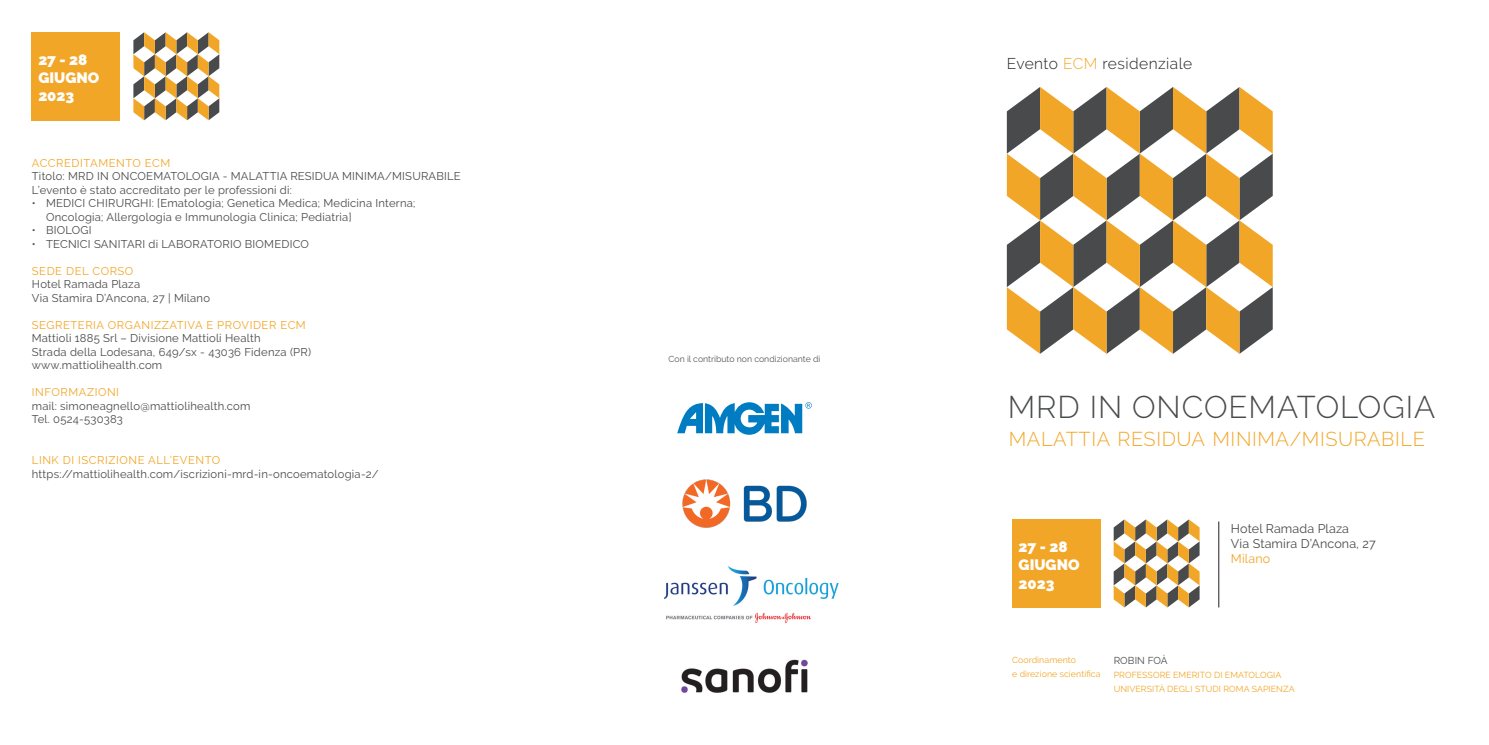
<style>
.page{position:relative;width:1489px;height:745px;background:#fff}
.page>*{position:absolute;margin:0;border:0;box-sizing:border-box;transform-origin:0 0}
.t1{font:300 31.25px "Raleway";letter-spacing:.03em;color:#494a4b}
.t2{font:300 20px "Raleway";letter-spacing:.03em;color:#f2a627}
.t3{font:300 15.5px "Raleway";letter-spacing:.03em;color:#231f20}
.t4{font:900 15px "Raleway";color:#fff}
.t5{font:12.5px "Raleway";letter-spacing:.01em;color:#494a4b}
.t6{font:12.5px "Raleway";letter-spacing:.01em;color:#f2a627}
.t7{font:11.25px/13.5px "Raleway";letter-spacing:.02em;color:#494a4b}
.t8{font:11.25px "Raleway";letter-spacing:.05em;color:#f2a627}
.t9{font:10px "Raleway";letter-spacing:.01em;color:#494a4b}
.t10{font:8.75px "Raleway";letter-spacing:.01em;color:#f2a627}
.t11{font:8.75px "Raleway";color:#57585a}
.s1{color:#f2a627}
</style>
<div class="page">
<div style="left:1012px;top:519px;width:88px;height:88px;background:#f2a627"></div>
<hr style="left:1218px;top:521px;width:1px;height:86px;background:#231f20">
<svg style="left:1113px;top:519px;width:86px;height:88px"></svg>
<svg style="left:1006px;top:87px;width:266px;height:266px"></svg>
<div style="left:32px;top:32px;width:88px;height:88px;background:#f2a627"></div>
<svg style="left:133px;top:32px;width:86px;height:88px"></svg>
<svg style="left:677px;top:402px;width:134px;height:32px"></svg>
<img style="left:682px;top:479px;width:125px;height:49px">
<img style="left:681px;top:659px;width:126px;height:32px">
<img style="left:664px;top:566px;width:174px;height:58px">
<p class="t4" style="left:38px;top:51px;width:50px">27 - 28</p>
<p class="t4" style="left:38px;top:69px;width:62px">GIUGNO</p>
<p class="t4" style="left:38px;top:87px;width:37px">2023</p>
<p class="t8" style="left:32px;top:156px;width:140px">ACCREDITAMENTO ECM</p>
<p class="t7" style="left:32px;top:169px;width:430px">Titolo: MRD IN ONCOEMATOLOGIA - MALATTIA RESIDUA MINIMA/MISURABILE</p>
<p class="t7" style="left:32px;top:183px;width:261px">L’evento è stato accreditato per le professioni di:</p>
<p class="t7" style="left:46px;top:196px;width:371px;text-indent:-14px">• MEDICI CHIRURGHI: [Ematologia; Genetica Medica; Medicina Interna;<br>Oncologia; Allergologia e Immunologia Clinica; Pediatria]</p>
<p class="t7" style="left:32px;top:223px;width:61px">• BIOLOGI</p>
<p class="t7" style="left:32px;top:237px;width:278px">• TECNICI SANITARI di LABORATORIO BIOMEDICO</p>
<p class="t8" style="left:32px;top:264px;width:103px">SEDE DEL CORSO</p>
<p class="t7" style="left:32px;top:277px;width:110px">Hotel Ramada Plaza</p>
<p class="t7" style="left:32px;top:291px;width:180px">Via Stamira D’Ancona, 27 | Milano</p>
<p class="t8" style="left:32px;top:318px;width:275px">SEGRETERIA ORGANIZZATIVA E PROVIDER ECM</p>
<p class="t7" style="left:32px;top:331px;width:230px">Mattioli 1885 Srl – Divisione Mattioli Health</p>
<p class="t7" style="left:32px;top:345px;width:281px">Strada della Lodesana, 649/sx - 43036 Fidenza (PR)</p>
<p class="t7" style="left:32px;top:358px;width:132px">www.mattiolihealth.com</p>
<p class="t8" style="left:32px;top:385px;width:89px">INFORMAZIONI</p>
<p class="t7" style="left:32px;top:399px;width:220px">mail: simoneagnello@mattiolihealth.com</p>
<p class="t7" style="left:32px;top:412px;width:92px">Tel. 0524-530383</p>
<p class="t8" style="left:32px;top:453px;width:190px">LINK DI ISCRIZIONE ALL’EVENTO</p>
<p class="t7" style="left:32px;top:466px;width:348px">https://mattiolihealth.com/iscrizioni-mrd-in-oncoematologia-2/</p>
<p class="t11" style="left:668px;top:353px;width:153px">Con il contributo non condizionante di</p>
<p class="t3" style="left:1006px;top:54px;width:187px">Evento <span class="s1">ECM</span> residenziale</p>
<p class="t1" style="left:1007px;top:388px;width:429px">MRD IN ONCOEMATOLOGIA</p>
<p class="t2" style="left:1008px;top:426px;width:417px">MALATTIA RESIDUA MINIMA/MISURABILE</p>
<p class="t4" style="left:1018px;top:538px;width:50px">27 - 28</p>
<p class="t4" style="left:1018px;top:556px;width:62px">GIUGNO</p>
<p class="t4" style="left:1018px;top:574px;width:37px">2023</p>
<p class="t5" style="left:1230px;top:521px;width:120px">Hotel Ramada Plaza</p>
<p class="t5" style="left:1230px;top:536px;width:146px">Via Stamira D’Ancona, 27</p>
<p class="t6" style="left:1230px;top:551px;width:41px">Milano</p>
<p class="t10" style="left:1012px;top:654px;width:65px">Coordinamento</p>
<p class="t10" style="left:1012px;top:668px;width:90px">e direzione scientifica</p>
<p class="t9" style="left:1113px;top:654px;width:56px">ROBIN FOÀ</p>
<p class="t10" style="left:1113px;top:669px;width:169px">PROFESSORE EMERITO DI EMATOLOGIA</p>
<p class="t10" style="left:1113px;top:683px;width:182px">UNIVERSITÀ DEGLI STUDI ROMA SAPIENZA</p>
</div>
